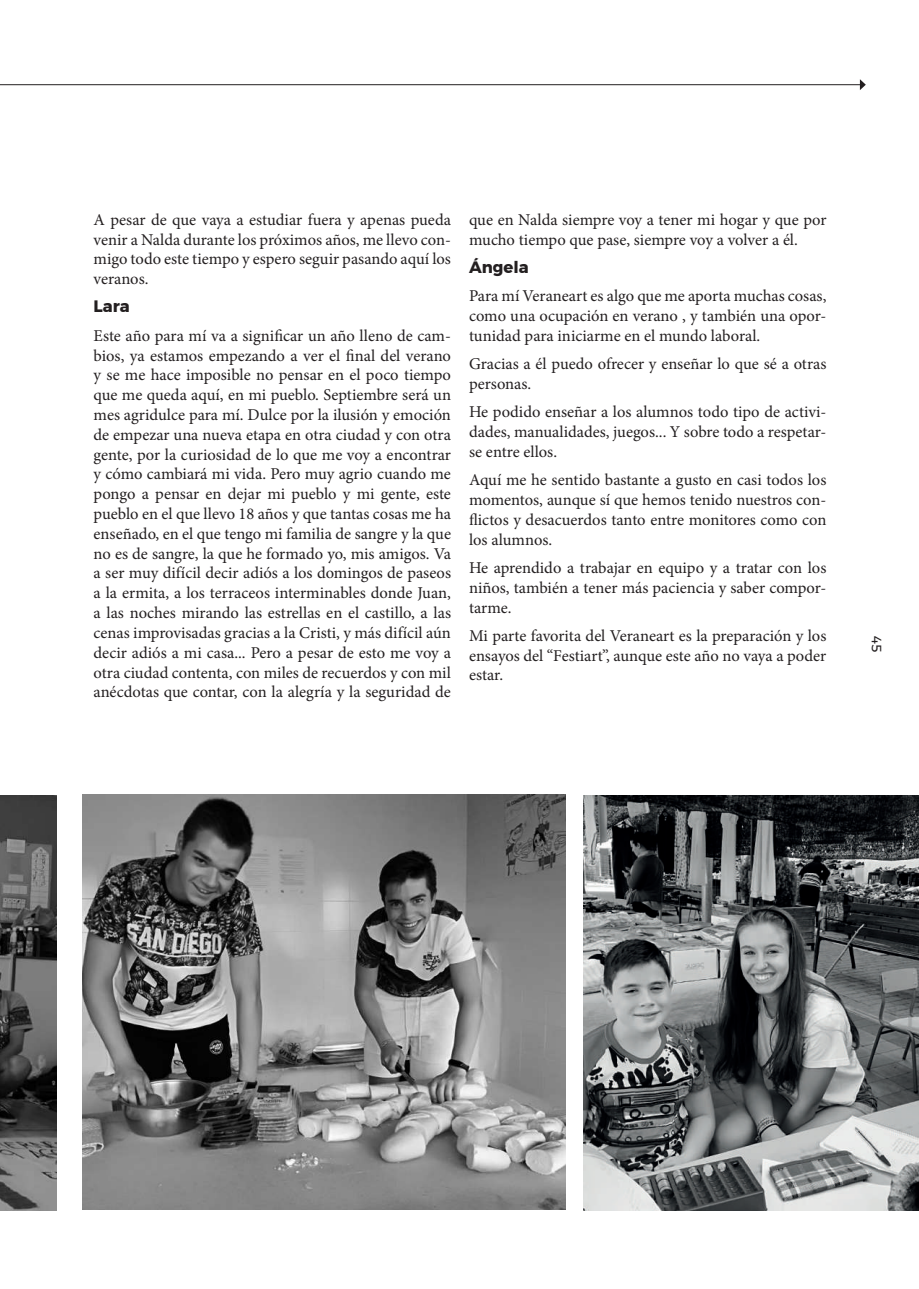
<style>
.page{position:relative;width:919px;height:1289px;background:#fff}
.page>*{position:absolute;margin:0;border:0;box-sizing:border-box;transform-origin:0 0}
.t1{font:16.5px/19.8px "Minion Pro";color:#231f20;text-align:justify}
.t2{font:700 16.5px "Montserrat";color:#231f20}
.t3{font:13.5px "Montserrat";color:#231f20}
</style>
<div class="page">
<hr style="left:0;top:84px;width:860px;height:1px;background:#231f20">
<svg style="left:859px;top:79px;width:6px;height:11px"></svg>
<img style="left:0;top:795px;width:56px;height:415px">
<img style="left:83px;top:794px;width:483px;height:415px">
<img style="left:584px;top:795px;width:334px;height:415px">
<p class="t1" style="left:94px;top:210px;width:359px">A pesar de que vaya a estudiar fuera y apenas pueda venir a Nalda durante los próximos años, me llevo con&shy;migo todo este tiempo y espero seguir pasando aquí los veranos.</p>
<p class="t2" style="left:94px;top:293px;width:37px">Lara</p>
<p class="t1" style="left:94px;top:326px;width:359px">Este año para mí va a significar un año lleno de cam&shy;bios, ya estamos empezando a ver el final del verano y se me hace imposible no pensar en el poco tiempo que me queda aquí, en mi pueblo. Septiembre será un mes agridulce para mí. Dulce por la ilusión y emoción de empezar una nueva etapa en otra ciudad y con otra gente, por la curiosidad de lo que me voy a encontrar y cómo cambiará mi vida. Pero muy agrio cuando me pongo a pensar en dejar mi pueblo y mi gente, este pueblo en el que llevo 18 años y que tantas cosas me ha enseñado, en el que tengo mi familia de sangre y la que no es de sangre, la que he formado yo, mis amigos. Va a ser muy difícil decir adiós a los domingos de paseos a la ermita, a los terraceos interminables donde Juan, a las noches mirando las estrellas en el castillo, a las cenas improvisadas gracias a la Cristi, y más difícil aún decir adiós a mi casa... Pero a pesar de esto me voy a otra ciudad contenta, con miles de recuerdos y con mil anécdotas que contar, con la alegría y la seguridad de</p>
<p class="t1" style="left:469px;top:210px;width:359px">que en Nalda siempre voy a tener mi hogar y que por mucho tiempo que pase, siempre voy a volver a él.</p>
<p class="t2" style="left:469px;top:254px;width:61px">Ángela</p>
<p class="t1" style="left:469px;top:286px;width:359px">Para mí Veraneart es algo que me aporta muchas cosas, como una ocupación en verano , y también una opor&shy;tunidad para iniciarme en el mundo laboral.</p>
<p class="t1" style="left:469px;top:354px;width:359px">Gracias a él puedo ofrecer y enseñar lo que sé a otras personas.</p>
<p class="t1" style="left:469px;top:402px;width:359px">He podido enseñar a los alumnos todo tipo de activi&shy;dades, manualidades, juegos... Y sobre todo a respetar&shy;se entre ellos.</p>
<p class="t1" style="left:469px;top:470px;width:359px">Aquí me he sentido bastante a gusto en casi todos los momentos, aunque sí que hemos tenido nuestros con&shy;flictos y desacuerdos tanto entre monitores como con los alumnos.</p>
<p class="t1" style="left:469px;top:558px;width:359px">He aprendido a trabajar en equipo y a tratar con los niños, también a tener más paciencia y saber compor&shy;tarme.</p>
<p class="t1" style="left:469px;top:625px;width:359px">Mi parte favorita del Veraneart es la preparación y los ensayos del “Festiart”, aunque este año no vaya a poder estar.</p>
<p class="t3" style="left:886px;top:636px;width:18px;rotate:90deg">45</p>
</div>
